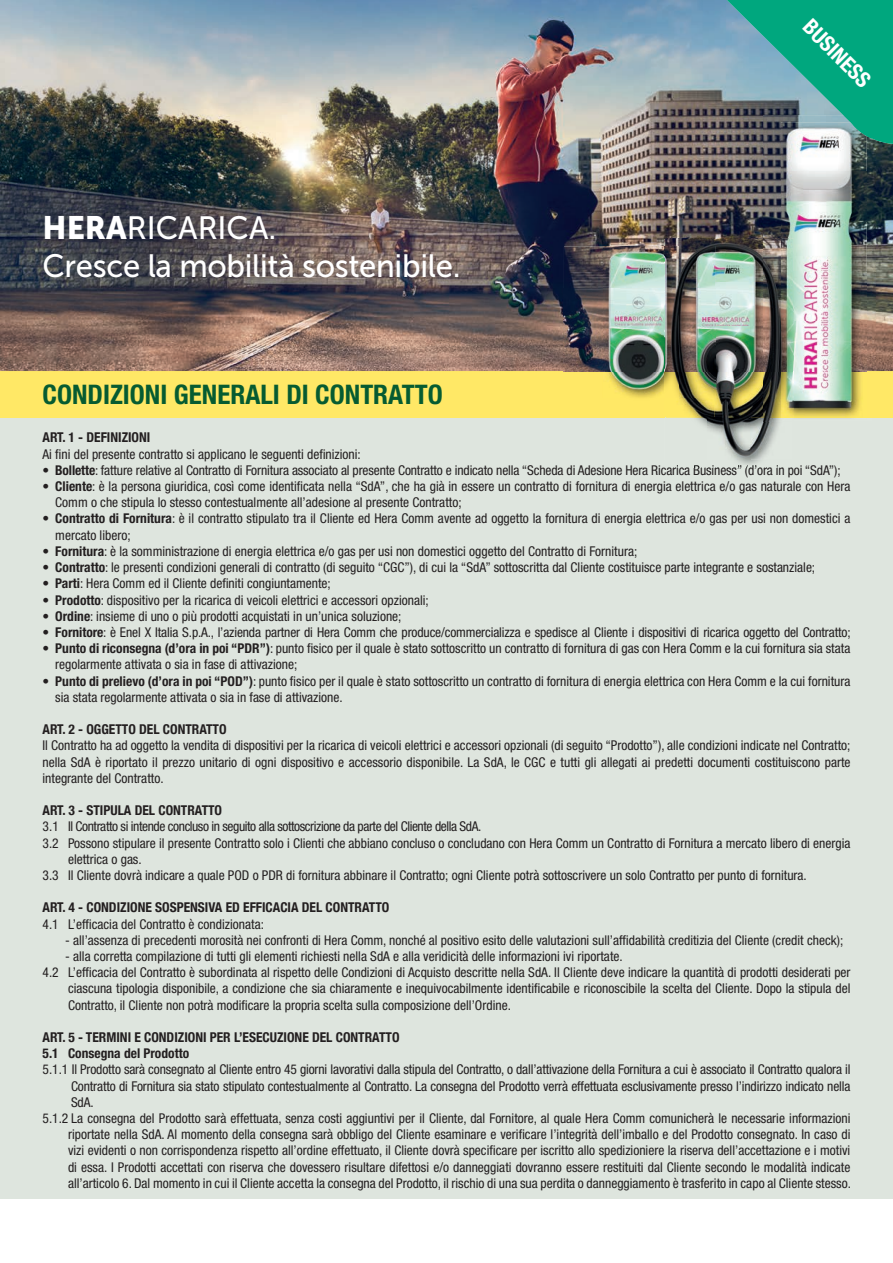
<style>
.page{position:relative;width:893px;height:1263px;background:#dee5de}
.page>*{position:absolute;margin:0;border:0;box-sizing:border-box;transform-origin:0 0}
.t1{font:32.25px/38.4px "Museo Sans 500";letter-spacing:-.01em;color:#fff;scale:.96 1}
.t2{font:700 condensed 27px "Helvetica Neue LT Std";color:#065b31}
.t3{font:700 condensed 21.6px "Helvetica Neue LT Std";color:#fff}
.t4{font:condensed 13.5px/16.2px "Helvetica Neue LT Std";color:#231f20}
.t5{font:700 condensed 13.5px "Helvetica Neue";color:#231f20}
.t6{font:condensed 13.5px "Helvetica Neue LT Std";letter-spacing:-.03em;color:#231f20}
.t7{font:700 condensed 13.5px "Helvetica Neue LT Std";color:#231f20}
.s1{font-family:"Museo Sans 900"}
.s2{font-weight:700}
</style>
<div class="page">
<div style="left:0;top:1199px;width:893px;height:64px;background:#fff"></div>
<div style="left:0;top:371px;width:893px;height:47px;background:#ffe866"></div>
<img style="left:0;top:0;width:893px;height:371px">
<svg style="left:706px;top:0;width:187px;height:144px;background:#389e8f"></svg>
<img style="left:763px;top:115px;width:80px;height:41px">
<img style="left:763px;top:156px;width:18px;height:82px">
<img style="left:867px;top:139px;width:5px;height:232px">
<img style="left:843px;top:115px;width:29px;height:24px">
<img style="left:678px;top:371px;width:103px;height:47px">
<img style="left:794px;top:272px;width:73px;height:145px">
<img style="left:781px;top:122px;width:86px;height:150px">
<img style="left:850px;top:122px;width:17px;height:14px">
<img style="left:676px;top:465px;width:102px;height:2px">
<img style="left:666px;top:238px;width:97px;height:1px">
<svg style="left:763px;top:238px;width:18px;height:1px"></svg>
<img style="left:781px;top:238px;width:13px;height:178px">
<img style="left:696px;top:418px;width:85px;height:42px">
<img style="left:715px;top:371px;width:35px;height:1px">
<svg style="left:750px;top:371px;width:13px;height:1px"></svg>
<img style="left:666px;top:239px;width:48px;height:8px">
<img style="left:714px;top:239px;width:79px;height:132px">
<img style="left:607px;top:372px;width:58px;height:26px">
<img style="left:564px;top:288px;width:39px;height:84px">
<img style="left:564px;top:247px;width:151px;height:41px">
<img style="left:678px;top:371px;width:37px;height:1px">
<img style="left:678px;top:288px;width:37px;height:83px">
<img style="left:603px;top:371px;width:62px;height:1px">
<img style="left:603px;top:247px;width:75px;height:124px">
<svg style="left:665px;top:371px;width:13px;height:47px"></svg>
<h1 class="t1" style="left:43px;top:209px;width:437px"><span class="s1">HERA</span>RICARICA.<br>Cresce la mobilità sostenibile.</h1>
<h2 class="t2" style="left:43px;top:378px;width:402px">CONDIZIONI GENERALI DI CONTRATTO</h2>
<h3 class="t3" style="left:816px;top:14px;width:87px;rotate:45deg">BUSINESS</h3>
<p class="t5" style="left:43px;top:426px;width:109px">ART. 1 - DEFINIZIONI</p>
<p class="t4" style="left:43px;top:446px;width:320px">Ai fini del presente contratto si applicano le seguenti definizioni:</p>
<p class="t4" style="left:43px;top:462px;width:800px">• <span class="s2">Bollette</span>: fatture relative al Contratto di Fornitura associato al presente Contratto e indicato nella “Scheda di Adesione Hera Ricarica Business” (d’ora in poi “SdA”);</p>
<p class="t4" style="left:55px;top:478px;width:797px;text-indent:-13px">• <span class="s2">Cliente</span>: è la persona giuridica, così come identificata nella “SdA”, che ha già in essere un contratto di fornitura di energia elettrica e/o gas naturale con Hera<br>Comm o che stipula lo stesso contestualmente all’adesione al presente Contratto;</p>
<p class="t4" style="left:55px;top:510px;width:797px;text-indent:-13px"><span class="s2">• Contratto di Fornitura</span>: è il contratto stipulato tra il Cliente ed Hera Comm avente ad oggetto la fornitura di energia elettrica e/o gas per usi non domestici a mercato libero;</p>
<p class="t4" style="left:43px;top:543px;width:596px"><span class="s2">• Fornitura</span>: è la somministrazione di energia elettrica e/o gas per usi non domestici oggetto del Contratto di Fornitura;</p>
<p class="t4" style="left:43px;top:559px;width:774px"><span class="s2">• Contratto</span>: le presenti condizioni generali di contratto (di seguito “CGC”), di cui la “SdA” sottoscritta dal Cliente costituisce parte integrante e sostanziale;</p>
<p class="t4" style="left:43px;top:575px;width:290px"><span class="s2">• Parti</span>: Hera Comm ed il Cliente definiti congiuntamente;</p>
<p class="t4" style="left:43px;top:591px;width:388px"><span class="s2">• Prodotto</span>: dispositivo per la ricarica di veicoli elettrici e accessori opzionali;</p>
<p class="t4" style="left:43px;top:608px;width:360px"><span class="s2">• Ordine</span>: insieme di uno o più prodotti acquistati in un’unica soluzione;</p>
<p class="t4" style="left:43px;top:624px;width:810px"><span class="s2">• Fornitore</span>: è Enel X Italia S.p.A., l’azienda partner di Hera Comm che produce/commercializza e spedisce al Cliente i dispositivi di ricarica oggetto del Contratto;</p>
<p class="t4" style="left:55px;top:640px;width:797px;text-indent:-13px"><span class="s2">• Punto di riconsegna (d’ora in poi “PDR”)</span>: punto fisico per il quale è stato sottoscritto un contratto di fornitura di gas con Hera Comm e la cui fornitura sia stata regolarmente attivata o sia in fase di attivazione;</p>
<p class="t4" style="left:55px;top:672px;width:797px;text-indent:-13px"><span class="s2">• Punto di prelievo (d’ora in poi “POD”)</span>: punto fisico per il quale è stato sottoscritto un contratto di fornitura di energia elettrica con Hera Comm e la cui fornitura sia stata regolarmente attivata o sia in fase di attivazione.</p>
<p class="t5" style="left:43px;top:718px;width:186px">ART. 2 - OGGETTO DEL CONTRATTO</p>
<p class="t4" style="left:43px;top:737px;width:809px;text-align:justify">Il Contratto ha ad oggetto la vendita di dispositivi per la ricarica di veicoli elettrici e accessori opzionali (di seguito “Prodotto”), alle condizioni indicate nel Contratto; nella SdA è riportato il prezzo unitario di ogni dispositivo e accessorio disponibile. La SdA, le CGC e tutti gli allegati ai predetti documenti costituiscono parte integrante del Contratto.</p>
<p class="t5" style="left:43px;top:799px;width:181px">ART. 3 - STIPULA DEL CONTRATTO</p>
<p class="t6" style="left:43px;top:819px;width:440px">3.1 Il Contratto si intende concluso in seguito alla sottoscrizione da parte del Cliente della SdA.</p>
<p class="t4" style="left:43px;top:834px;width:809px">3.2 Possono stipulare il presente Contratto solo i Clienti che abbiano concluso o concludano con Hera Comm un Contratto di Fornitura a mercato libero di energia</p>
<p class="t4" style="left:68px;top:851px;width:75px">elettrica o gas.</p>
<p class="t4" style="left:43px;top:867px;width:766px">3.3 Il Cliente dovrà indicare a quale POD o PDR di fornitura abbinare il Contratto; ogni Cliente potrà sottoscrivere un solo Contratto per punto di fornitura.</p>
<p class="t5" style="left:43px;top:896px;width:348px">ART. 4 - CONDIZIONE SOSPENSIVA ED EFFICACIA DEL CONTRATTO</p>
<p class="t4" style="left:43px;top:915px;width:223px">4.1 L’efficacia del Contratto è condizionata:</p>
<p class="t4" style="left:65px;top:932px;width:780px">- all’assenza di precedenti morosità nei confronti di Hera Comm, nonché al positivo esito delle valutazioni sull’affidabilità creditizia del Cliente (credit check);</p>
<p class="t4" style="left:65px;top:948px;width:559px">- alla corretta compilazione di tutti gli elementi richiesti nella SdA e alla veridicità delle informazioni ivi riportate.</p>
<p class="t4" style="left:43px;top:964px;width:809px">4.2 L’efficacia del Contratto è subordinata al rispetto delle Condizioni di Acquisto descritte nella SdA. Il Cliente deve indicare la quantità di prodotti desiderati per</p>
<p class="t4" style="left:68px;top:980px;width:784px">ciascuna tipologia disponibile, a condizione che sia chiaramente e inequivocabilmente identificabile e riconoscibile la scelta del Cliente. Dopo la stipula del</p>
<p class="t4" style="left:68px;top:996px;width:444px">Contratto, il Cliente non potrà modificare la propria scelta sulla composizione dell’Ordine.</p>
<p class="t5" style="left:43px;top:1026px;width:358px">ART. 5 - TERMINI E CONDIZIONI PER L’ESECUZIONE DEL CONTRATTO</p>
<p class="t7" style="left:43px;top:1045px;width:148px">5.1 Consegna del Prodotto</p>
<p class="t4" style="left:43px;top:1061px;width:809px">5.1.1 Il Prodotto sarà consegnato al Cliente entro 45 giorni lavorativi dalla stipula del Contratto, o dall’attivazione della Fornitura a cui è associato il Contratto qualora il</p>
<p class="t4" style="left:71px;top:1077px;width:781px">Contratto di Fornitura sia stato stipulato contestualmente al Contratto. La consegna del Prodotto verrà effettuata esclusivamente presso l’indirizzo indicato nella</p>
<p class="t4" style="left:71px;top:1094px;width:24px">SdA.</p>
<p class="t4" style="left:43px;top:1110px;width:809px">5.1.2 La consegna del Prodotto sarà effettuata, senza costi aggiuntivi per il Cliente, dal Fornitore, al quale Hera Comm comunicherà le necessarie informazioni</p>
<p class="t4" style="left:68px;top:1126px;width:784px">riportate nella SdA. Al momento della consegna sarà obbligo del Cliente esaminare e verificare l’integrità dell’imballo e del Prodotto consegnato. In caso di</p>
<p class="t4" style="left:68px;top:1142px;width:784px">vizi evidenti o non corrispondenza rispetto all’ordine effettuato, il Cliente dovrà specificare per iscritto allo spedizioniere la riserva dell’accettazione e i motivi</p>
<p class="t4" style="left:68px;top:1158px;width:784px">di essa. I Prodotti accettati con riserva che dovessero risultare difettosi e/o danneggiati dovranno essere restituiti dal Cliente secondo le modalità indicate</p>
<p class="t4" style="left:68px;top:1175px;width:784px">all’articolo 6. Dal momento in cui il Cliente accetta la consegna del Prodotto, il rischio di una sua perdita o danneggiamento è trasferito in capo al Cliente stesso.</p>
</div>
